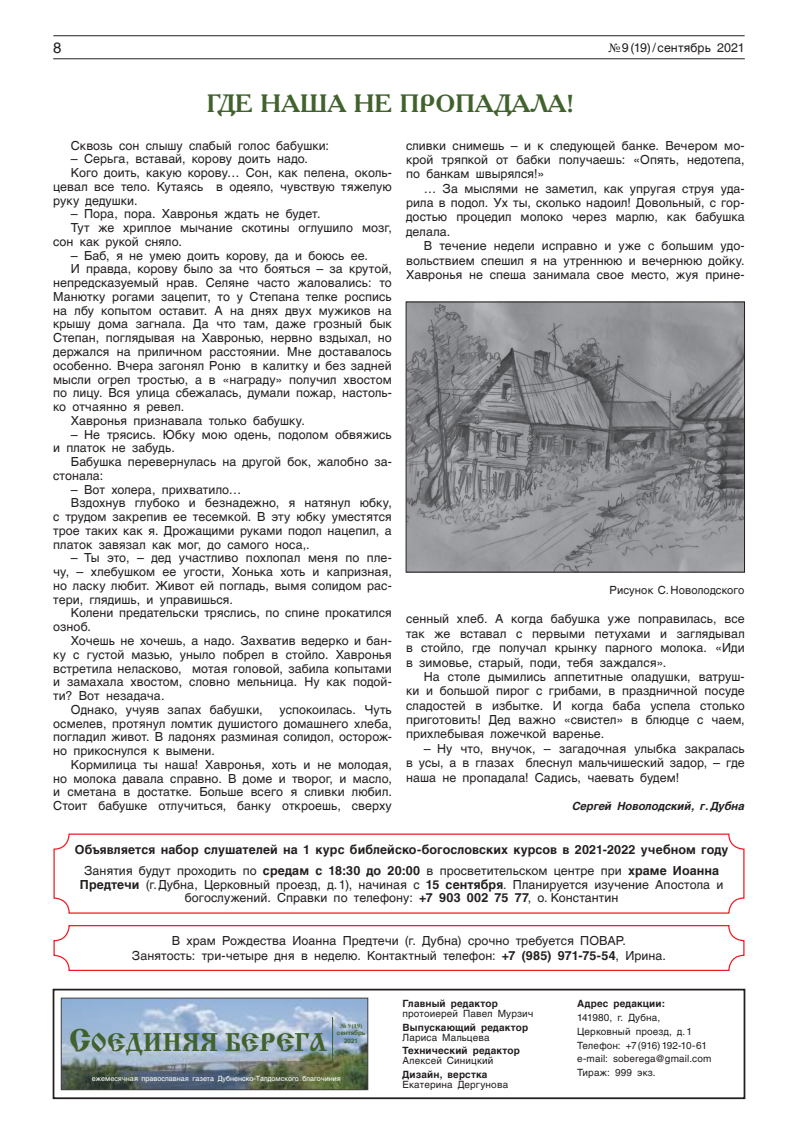
<style>
.page{position:relative;width:798px;height:1134px;background:#fff}
.page>*{position:absolute;margin:0;border:0;box-sizing:border-box;transform-origin:0 0}
.t1{font:26.62px "Cyrillic Old";color:#41622d}
.t2{font:700 25px "Academy ACTT";color:#41622d}
.t3{font:15px "AG Helvetica Cyr Roman";color:#241f1f}
.t4{font:12.5px/14.4px "AG Helvetica Cyr Roman";letter-spacing:.005em;color:#241f1f;text-align:justify}
.t5{font:700 12.5px "AG Helvetica Cyr";letter-spacing:.01em;color:#241f1f}
.t6{font:italic 700 11.25px "AG Helvetica Cyr";color:#241f1f}
.t7{font:11.25px "AG Helvetica Cyr Roman";letter-spacing:.01em;color:#241f1f}
.t8{font:10px/13.8px "AG Helvetica Cyr Roman";letter-spacing:.015em;color:#241f1f}
.t9{font:700 10px "AG Helvetica Cyr";letter-spacing:.015em;color:#241f1f}
.t10{font:7.25px "AG Helvetica Cyr Roman";color:#fff}
.t11{font:700 6.25px/7.5px "AG Helvetica Cyr";color:#41622d;text-align:center}
.t12{font:700 6.25px "Times New Roman";color:#41622d}
.s1{font-family:"Times New Roman"}
.s2{font-family:"AG Helvetica Cyr";font-weight:700}
.s3{font-size:33.25px}
</style>
<div class="page">
<div style="left:53px;top:925px;width:691px;height:46px;border:1px solid #ef1923;border-radius:15px"></div>
<hr style="left:53px;top:58px;width:691px;height:1px;background:#241f1f">
<hr style="left:53px;top:35px;width:691px;height:1px;background:#241f1f">
<div style="left:53px;top:989px;width:692px;height:110px;border:2px solid #241f1f"></div>
<img style="left:63px;top:1000px;width:303px;height:88px">
<div style="left:61px;top:998px;width:307px;height:92px;border:1px solid #241f1f"></div>
<hr style="left:332px;top:1017px;width:1px;height:44px;background:#41622d">
<img style="left:408px;top:304px;width:334px;height:266px">
<div style="left:53px;top:833px;width:691px;height:81px;border:1px solid #ef1923;border-radius:15px"></div>
<p class="t3" style="left:53px;top:39px;width:10px">8</p>
<p class="t4" style="left:608px;top:40px;width:138px"><span class="s1">№</span> 9(19)/ сентябрь 2021</p>
<h2 class="t2" style="left:207px;top:87px;width:368px">ГДЕ НАША НЕ ПРОПАДАЛА!</h2>
<p class="t4" style="left:71px;top:138px;width:259px">Сквозь сон слышу слабый голос бабушки:</p>
<p class="t4" style="left:71px;top:152px;width:238px">– Серьга, вставай, корову доить надо.</p>
<p class="t4" style="left:71px;top:166px;width:322px">Кого доить, какую корову… Сон, как пелена, околь-</p>
<p class="t4" style="left:53px;top:179px;width:340px">цевал все тело. Кутаясь в одеяло, чувствую тяжелую</p>
<p class="t4" style="left:53px;top:193px;width:86px">руку дедушки.</p>
<p class="t4" style="left:71px;top:207px;width:251px">– Пора, пора. Хавронья ждать не будет.</p>
<p class="t4" style="left:71px;top:221px;width:322px">Тут же хриплое мычание скотины оглушило мозг,</p>
<p class="t4" style="left:53px;top:234px;width:130px">сон как рукой сняло.</p>
<p class="t4" style="left:71px;top:248px;width:298px">– Баб, я не умею доить корову, да и боюсь ее.</p>
<p class="t4" style="left:71px;top:262px;width:322px">И правда, корову было за что бояться – за крутой,</p>
<p class="t4" style="left:53px;top:276px;width:340px">непредсказуемый нрав. Селяне часто жаловались: то</p>
<p class="t4" style="left:53px;top:289px;width:340px">Манютку рогами зацепит, то у Степана телке роспись</p>
<p class="t4" style="left:53px;top:303px;width:340px">на лбу копытом оставит. А на днях двух мужиков на</p>
<p class="t4" style="left:53px;top:317px;width:340px">крышу дома загнала. Да что там, даже грозный бык</p>
<p class="t4" style="left:53px;top:331px;width:340px">Степан, поглядывая на Хавронью, нервно вздыхал, но</p>
<p class="t4" style="left:53px;top:345px;width:340px">держался на приличном расстоянии. Мне доставалось</p>
<p class="t4" style="left:53px;top:358px;width:340px">особенно. Вчера загонял Роню в калитку и без задней</p>
<p class="t4" style="left:53px;top:372px;width:340px">мысли огрел тростью, а в «награду» получил хвостом</p>
<p class="t4" style="left:53px;top:386px;width:340px">по лицу. Вся улица сбежалась, думали пожар, настоль-</p>
<p class="t4" style="left:53px;top:400px;width:133px">ко отчаянно я ревел.</p>
<p class="t4" style="left:71px;top:413px;width:235px">Хавронья признавала только бабушку.</p>
<p class="t4" style="left:53px;top:427px;width:340px;line-height:13.8px;text-indent:18px">– Не трясись. Юбку мою одень, подолом обвяжись и платок не забудь.</p>
<p class="t4" style="left:53px;top:455px;width:340px;line-height:13.8px;text-indent:18px">Бабушка перевернулась на другой бок, жалобно за&shy;стонала:</p>
<p class="t4" style="left:71px;top:482px;width:172px">– Вот холера, прихватило…</p>
<p class="t4" style="left:71px;top:496px;width:322px">Вздохнув глубоко и безнадежно, я натянул юбку,</p>
<p class="t4" style="left:53px;top:510px;width:340px">с трудом закрепив ее тесемкой. В эту юбку уместятся</p>
<p class="t4" style="left:53px;top:523px;width:340px">трое таких как я. Дрожащими руками подол нацепил, а</p>
<p class="t4" style="left:53px;top:537px;width:258px">платок завязал как мог, до самого носа,.</p>
<p class="t4" style="left:53px;top:551px;width:340px;line-height:13.8px;text-indent:18px">– Ты это, – дед участливо похлопал меня по пле&shy;чу, – хлебушком ее угости, Хонька хоть и капризная, но ласку любит. Живот ей погладь, вымя солидом рас&shy;тери, глядишь, и управишься.</p>
<p class="t4" style="left:53px;top:606px;width:340px;line-height:13.8px;text-indent:18px">Колени предательски тряслись, по спине прокатился озноб.</p>
<p class="t4" style="left:71px;top:633px;width:322px">Хочешь не хочешь, а надо. Захватив ведерко и бан-</p>
<p class="t4" style="left:53px;top:647px;width:340px">ку с густой мазью, уныло побрел в стойло. Хавронья</p>
<p class="t4" style="left:53px;top:661px;width:340px">встретила неласково, мотая головой, забила копытами</p>
<p class="t4" style="left:53px;top:675px;width:340px">и замахала хвостом, словно мельница. Ну как подой-</p>
<p class="t4" style="left:53px;top:688px;width:113px">ти? Вот незадача.</p>
<p class="t4" style="left:71px;top:702px;width:193px">Однако, учуяв запах бабушки,</p>
<p class="t4" style="left:53px;top:703px;width:340px;line-height:13.8px;text-indent:226px">успокоилась. Чуть осмелев, протянул ломтик душистого домашнего хлеба, погладил живот. В ладонях разминая солидол, осторож&shy;но прикоснулся к вымени.</p>
<p class="t4" style="left:53px;top:758px;width:340px;line-height:13.8px;text-indent:18px">Кормилица ты наша! Хавронья, хоть и не молодая, но молока давала справно. В доме и творог, и масло, и сметана в достатке. Больше всего я сливки любил.<br>Стоит бабушке отлучиться, банку откроешь, сверху</p>
<p class="t4" style="left:406px;top:138px;width:340px">сливки снимешь – и к следующей банке. Вечером мо&shy;крой тряпкой от бабки получаешь: «Опять, недотепа, по банкам швырялся!»</p>
<p class="t4" style="left:406px;top:181px;width:340px;text-indent:18px">… За мыслями не заметил, как упругая струя уда&shy;рила в подол. Ух ты, сколько надоил! Довольный, с гор&shy;достью процедил молоко через марлю, как бабушка делала.</p>
<p class="t4" style="left:406px;top:239px;width:340px;text-indent:18px">В течение недели исправно и уже с большим удо&shy;вольствием спешил я на утреннюю и вечернюю дойку.<br>Хавронья не спеша занимала свое место, жуя прине-</p>
<p class="t7" style="left:609px;top:584px;width:136px">Рисунок С.Новолодского</p>
<p class="t4" style="left:406px;top:612px;width:340px">сенный хлеб. А когда бабушка уже поправилась, все так же вставал с первыми петухами и заглядывал в стойло, где получал крынку парного молока. «Иди в зимовье, старый, поди, тебя заждался».</p>
<p class="t4" style="left:406px;top:669px;width:340px;text-indent:18px">На столе дымились аппетитные оладушки, ватруш&shy;ки и большой пирог с грибами, в праздничной посуде сладостей в избытке. И когда баба успела столько приготовить! Дед важно «свистел» в блюдце с чаем, прихлебывая ложечкой варенье.</p>
<p class="t4" style="left:406px;top:741px;width:340px;text-indent:18px">– Ну что, внучок, – загадочная улыбка закралась в усы, а в глазах блеснул мальчишеский задор, – где наша не пропадала! Садись, чаевать будем!</p>
<p class="t6" style="left:572px;top:800px;width:174px">Сергей Новолодский, г. Дубна</p>
<p class="t5" style="left:75px;top:842px;width:655px">Объявляется набор слушателей на 1 курс библейско-богословских курсов в 2021-2022 учебном году</p>
<p class="t4" style="left:80px;top:864px;width:644px;line-height:13.8px;text-align:center">Занятия будут проходить по <span class="s2">средам с 18:30 до 20:00</span> в просветительском центре при <span class="s2">храме Иоанна<br>Предтечи</span> (г.Дубна, Церковный проезд, д.1), начиная с <span class="s2">15 сентября</span>. Планируется изучение Апостола и богослужений. Справки по телефону: <span class="s2">+7 903 002 75 77</span>, о. Константин</p>
<p class="t4" style="left:132px;top:933px;width:535px;line-height:15px;text-align:center">В храм Рождества Иоанна Предтечи (г. Дубна) срочно требуется ПОВАР.<br>Занятость: три-четыре дня в неделю. Контактный телефон: <span class="s2">+7 (985) 971-75-54</span>, Ирина.</p>
<p class="t12" style="left:340px;top:1021px;width:24px">№ 9 (19)</p>
<p class="t11" style="left:337px;top:1029px;width:30px">сентябрь<br>2021</p>
<p class="t10" style="left:92px;top:1075px;width:250px">ежемесячная православная газета Дубненско-Талдомского благочиния</p>
<h1 class="t1" style="left:69px;top:1028px;width:259px"><span class="s3">С</span>ОЕДИНЯЯ БЕРЕГА</h1>
<p class="t9" style="left:402px;top:998px;width:97px">Главный редактор</p>
<p class="t8" style="left:402px;top:1007px;width:132px">протоиерей Павел Мурзич</p>
<p class="t9" style="left:402px;top:1022px;width:127px">Выпускающий редактор</p>
<p class="t8" style="left:402px;top:1030px;width:88px">Лариса Мальцева</p>
<p class="t9" style="left:402px;top:1045px;width:119px">Технический редактор</p>
<p class="t8" style="left:402px;top:1054px;width:92px">Алексей Синицкий</p>
<p class="t9" style="left:402px;top:1069px;width:86px">Дизайн, верстка</p>
<p class="t8" style="left:402px;top:1078px;width:107px">Екатерина Дергунова</p>
<p class="t9" style="left:577px;top:998px;width:89px">Адрес редакции:</p>
<p class="t8" style="left:577px;top:1011px;width:136px">141980, г. Дубна,<br>Церковный проезд, д.1<br>Телефон: +7(916)192-10-61 e-mail: soberega@gmail.com<br>Тираж: 999 экз.</p>
</div>
